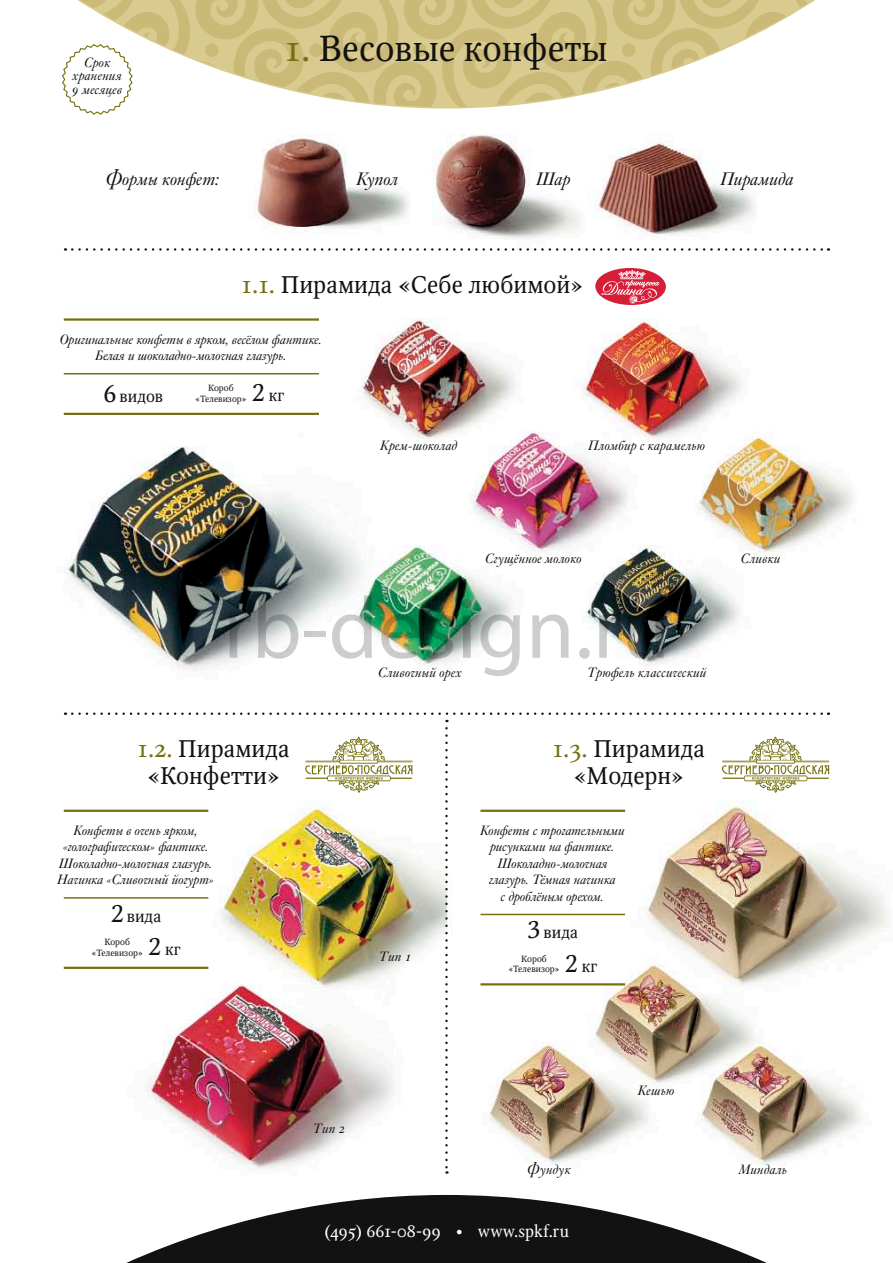
<style>
.page{position:relative;width:893px;height:1263px;background:#fff}
.page>*{position:absolute;margin:0;border:0;box-sizing:border-box;transform-origin:0 0}
.t1{font:87.6px "Myriad Pro";color:rgb(0 0 0/.2)}
.t2{font:36px "Octava OSC";color:#121212}
.t3{font:24px/27px "Octava OSC";color:#121212;text-align:center}
.t4{font:italic 18px "Kis OSCBT";letter-spacing:.005em;color:#121212}
.t5{font:16.5px "Octava OSC";letter-spacing:.01em;color:#fff}
.t6{font:16.5px "Octava C";color:#121212}
.t7{font:italic 13.5px/16.5px "Kis OSCBT";color:#121212;text-align:center}
.t8{font:italic 13.5px/13.5px "Kis OSCBT";letter-spacing:.02em;color:#121212;text-align:center}
.t9{font:9px/10.5px "Octava C";color:#121212;text-align:center}
.s1{color:#767110}
.s2{font-size:24px}
</style>
<div class="page">
<img style="left:63px;top:134px;width:823px;height:1061px">
<div style="left:718px;top:757px;width:115px;height:26px;background:#fff"></div>
<svg style="left:722px;top:734px;width:107px;height:60px"></svg>
<svg style="left:591px;top:264px;width:79px;height:45px"></svg>
<svg style="left:126px;top:1195px;width:641px;height:68px;fill:#121212"></svg>
<svg style="left:62px;top:0;width:752px;height:115px"></svg>
<svg style="left:445px;top:728px;width:3px;height:446px"></svg>
<svg style="left:72px;top:712px;width:757px;height:10px"></svg>
<svg style="left:72px;top:248px;width:757px;height:3px"></svg>
<hr style="left:64px;top:318px;width:255px;height:3px;background:#767110">
<hr style="left:64px;top:373px;width:255px;height:1px;background:#767110">
<hr style="left:64px;top:413px;width:255px;height:2px;background:#767110">
<hr style="left:480px;top:810px;width:145px;height:2px;background:#767110">
<hr style="left:480px;top:914px;width:145px;height:1px;background:#767110">
<hr style="left:480px;top:983px;width:145px;height:2px;background:#767110">
<hr style="left:64px;top:810px;width:144px;height:2px;background:#767110">
<hr style="left:64px;top:897px;width:144px;height:2px;background:#767110">
<hr style="left:64px;top:967px;width:144px;height:2px;background:#767110">
<div style="left:302px;top:757px;width:114px;height:26px;background:#fff"></div>
<svg style="left:305px;top:734px;width:108px;height:60px"></svg>
<p class="t8" style="left:72px;top:55px;width:51px">Срок хранения<br>9 месяцев</p>
<h2 class="t2" style="left:285px;top:28px;width:324px"><span class="s1">1.</span> Весовые конфеты</h2>
<h3 class="t4" style="left:106px;top:168px;width:116px">Формы конфет:</h3>
<h3 class="t4" style="left:357px;top:168px;width:43px">Купол</h3>
<h3 class="t4" style="left:536px;top:168px;width:36px">Шар</h3>
<h3 class="t4" style="left:721px;top:168px;width:75px">Пирамида</h3>
<h3 class="t3" style="left:242px;top:272px;width:343px"><span class="s1">1.1.</span> Пирамида «Себе любимой»</h3>
<p class="t7" style="left:60px;top:331px;width:264px">Оригинальные конфеты в ярком, весёлом фантике.<br>Белая и шоколадно-молочная глазурь.</p>
<p class="t9" style="left:208px;top:383px;width:27px">Короб</p>
<p class="t6" style="left:104px;top:387px;width:61px"><span class="s2">6</span> видов</p>
<p class="t9" style="left:195px;top:393px;width:53px">«Телевизор»</p>
<p class="t6" style="left:252px;top:387px;width:34px"><span class="s2">2</span> кг</p>
<p class="t8" style="left:381px;top:438px;width:79px">Крем-шоколад</p>
<p class="t7" style="left:589px;top:437px;width:118px">Пломбир с карамелью</p>
<p class="t8" style="left:486px;top:552px;width:98px">Сгущённое молоко</p>
<h1 class="t1" style="left:223px;top:574px;width:448px">rb-design.ru</h1>
<p class="t7" style="left:378px;top:665px;width:85px">Сливочный орех</p>
<p class="t8" style="left:588px;top:666px;width:121px">Трюфель классический</p>
<h3 class="t3" style="left:138px;top:736px;width:154px"><span class="s1">1.2.</span> Пирамида «Конфетти»</h3>
<p class="t7" style="left:58px;top:822px;width:158px">Конфеты в очень ярком, «голографическом» фантике.<br>Шоколадно-молочная глазурь.<br>Начинка «Сливочный йогурт»</p>
<p class="t6" style="left:111px;top:907px;width:52px"><span class="s2">2</span> вида</p>
<p class="t9" style="left:92px;top:937px;width:53px">Короб «Телевизор»</p>
<p class="t6" style="left:148px;top:940px;width:34px"><span class="s2">2</span> кг</p>
<p class="t7" style="left:380px;top:948px;width:34px">Тип 1</p>
<h3 class="t3" style="left:553px;top:736px;width:154px"><span class="s1">1.3.</span> Пирамида «Модерн»</h3>
<p class="t7" style="left:480px;top:822px;width:146px">Конфеты с трогательными рисунками на фантике.<br>Шоколадно-молочная глазурь. Тёмная начинка<br>с дроблёным орехом.</p>
<p class="t6" style="left:528px;top:923px;width:52px"><span class="s2">3</span> вида</p>
<p class="t9" style="left:508px;top:953px;width:53px">Короб «Телевизор»</p>
<p class="t6" style="left:565px;top:957px;width:34px"><span class="s2">2</span> кг</p>
<p class="t7" style="left:741px;top:551px;width:41px">Сливки</p>
<p class="t7" style="left:314px;top:1120px;width:34px">Тип 2</p>
<p class="t7" style="left:528px;top:1161px;width:45px">Фундук</p>
<p class="t5" style="left:324px;top:1222px;width:247px">(495) 661-08-99 • www.spkf.ru</p>
<p class="t7" style="left:638px;top:1082px;width:38px">Кешью</p>
<p class="t7" style="left:739px;top:1161px;width:50px">Миндаль</p>
</div>
